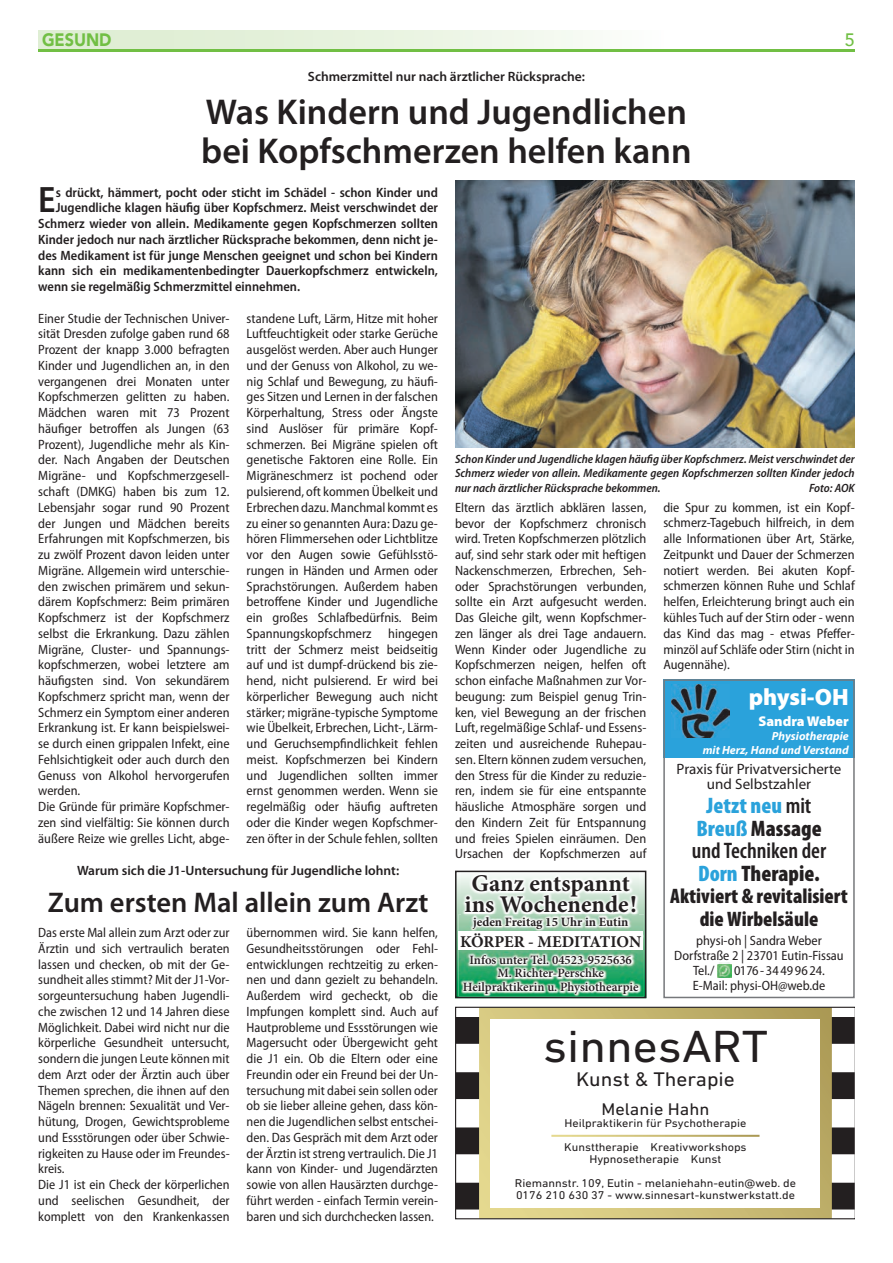
<style>
.page{position:relative;width:893px;height:1263px;background:#fff}
.page>*{position:absolute;margin:0;border:0;box-sizing:border-box;transform-origin:0 0}
.t1{font:45.9px "DIN Next LT Pro";color:#231f20;scale:1.07 1}
.t2{font:600 semi-condensed 36.9px "Myriad Pro";color:#231f20}
.t3{font:600 36px/39px "Myriad Pro";color:#231f20}
.t4{font:600 28.5px "Myriad Pro";color:#231f20}
.t5{font:700 24px/21px "Minion Pro";color:#231f20}
.t6{font:900 23.7px "Myriad Pro";color:#fff}
.t7{font:600 condensed 22.5px/22.5px "Myriad Pro";color:#231f20;text-align:center}
.t8{font:900 condensed 21px/22.5px "Myriad Pro";color:#231f20;text-align:center}
.t9{font:20.1px "DIN Next LT Pro";color:#231f20;scale:1.07 1}
.t10{font:900 18px "Avenir";color:#71bf44;scale:.9 1}
.t11{font:500 18px "Avenir";color:#71bf44}
.t12{font:17.25px "DIN Next LT Pro";color:#231f20;scale:1.07 1}
.t13{font:700 16.5px "Minion Pro";letter-spacing:-.01em;color:#231f20}
.t14{font:15px/15px "Myriad Pro";color:#231f20;text-align:center}
.t15{font:900 14.25px "Myriad Pro";color:#fff}
.t16{font:semi-condensed 13.5px/15.8px "Myriad Pro";color:#231f20;text-align:justify}
.t17{font:600 semi-condensed 13.5px "Myriad Pro";color:#231f20}
.t18{font:600 13.5px "Myriad Pro";color:#231f20}
.t19{font:600 12.75px/13.5px "Minion Pro";color:#231f20;text-align:center}
.t20{font:700 12.75px "Minion Pro";color:#231f20}
.t21{font:italic 600 semi-condensed 12px/14.2px "Myriad Pro";color:#231f20;text-align:justify}
.t22{font:italic 700 11.85px/14.2px "Myriad Pro";color:#fff;text-align:right}
.t23{font:11.4px/24px "DIN Next LT Pro";color:#231f20;scale:1.07 1}
.s1{font-weight:900;color:#2aa2db}
.s2{font-weight:900}
</style>
<div class="page">
<div style="left:38px;top:31px;width:625px;height:20px;background:linear-gradient(to right,#daebcd,#f9fcf7)"></div>
<hr style="left:38px;top:49px;width:817px;height:3px;background:#71bf44">
<img style="left:717px;top:964px;width:15px;height:14px">
<div style="left:663px;top:679px;width:192px;height:79px;background:#2aa2db"></div>
<img style="left:671px;top:684px;width:58px;height:53px">
<div style="left:663px;top:679px;width:192px;height:319px;border:2px solid #76787b"></div>
<img style="left:461px;top:875px;width:178px;height:39px">
<div style="left:455px;top:871px;width:191px;height:127px;border:2px solid #231f20"></div>
<img style="left:458px;top:914px;width:186px;height:82px">
<img style="left:459px;top:931px;width:184px;height:19px">
<svg style="left:455px;top:1007px;width:400px;height:212px"></svg>
<img style="left:455px;top:181px;width:400px;height:266px">
<p class="t10" style="left:42px;top:25px;width:79px">GESUND</p>
<p class="t11" style="left:845px;top:24px;width:12px">5</p>
<p class="t18" style="left:308px;top:69px;width:279px">Schmerzmittel nur nach ärztlicher Rücksprache:</p>
<p class="t3" style="left:201px;top:93px;width:492px">Was Kindern und Jugendlichen bei Kopfschmerzen helfen kann</p>
<p class="t2" style="left:38px;top:180px;width:19px">E</p>
<p class="t17" style="left:56px;top:185px;width:384px">s drückt, hämmert, pocht oder sticht im Schädel - schon Kinder und</p>
<p class="t17" style="left:56px;top:200px;width:384px">Jugendliche klagen häufig über Kopfschmerz. Meist verschwindet der</p>
<p class="t17" style="left:38px;top:216px;width:401px">Schmerz wieder von allein. Medikamente gegen Kopfschmerzen sollten</p>
<p class="t17" style="left:38px;top:232px;width:401px">Kinder jedoch nur nach ärztlicher Rücksprache bekommen, denn nicht je-</p>
<p class="t17" style="left:38px;top:248px;width:401px">des Medikament ist für junge Menschen geeignet und schon bei Kindern</p>
<p class="t17" style="left:38px;top:263px;width:401px">kann sich ein medikamentenbedingter Dauerkopfschmerz entwickeln,</p>
<p class="t17" style="left:38px;top:279px;width:263px">wenn sie regelmäßig Schmerzmittel einnehmen.</p>
<p class="t16" style="left:247px;top:311px;width:193px">standene Luft, Lärm, Hitze mit hoher Luftfeuchtigkeit oder starke Gerüche ausgelöst werden. Aber auch Hunger und der Genuss von Alkohol, zu we&shy;nig Schlaf und Bewegung, zu häufi&shy;ges Sitzen und Lernen in der falschen Körperhaltung, Stress oder Ängste sind Auslöser für primäre Kopf&shy;schmerzen. Bei Migräne spielen oft genetische Faktoren eine Rolle. Ein Migräneschmerz ist pochend oder pulsierend, oft kommen Übelkeit und Erbrechen dazu. Manchmal kommt es zu einer so genannten Aura: Dazu ge&shy;hören Flimmersehen oder Lichtblitze vor den Augen sowie Gefühlsstö&shy;rungen in Händen und Armen oder Sprachstörungen. Außerdem haben betroffene Kinder und Jugendliche ein großes Schlafbedürfnis. Beim Spannungskopfschmerz hingegen tritt der Schmerz meist beidseitig auf und ist dumpf-drückend bis zie&shy;hend, nicht pulsierend. Er wird bei körperlicher Bewegung auch nicht stärker; migräne-typische Symptome wie Übelkeit, Erbrechen, Licht-, Lärm&shy;und Geruchsempfindlichkeit fehlen meist. Kopfschmerzen bei Kindern und Jugendlichen sollten immer ernst genommen werden. Wenn sie regelmäßig oder häufig auftreten oder die Kinder wegen Kopfschmer&shy;zen öfter in der Schule fehlen, sollten</p>
<p class="t16" style="left:38px;top:311px;width:193px;text-align:left">Einer Studie der Technischen Univer&shy;sität Dresden zufolge gaben rund 68<br>Prozent der knapp 3.000 befragten Kinder und Jugendlichen an, in den vergangenen drei Monaten unter Kopfschmerzen gelitten zu haben.<br>Mädchen waren mit 73 Prozent häufiger betroffen als Jungen (63<br>Prozent), Jugendliche mehr als Kin&shy;der. Nach Angaben der Deutschen Migräne- und Kopfschmerzgesell&shy;schaft (DMKG) haben bis zum 12.<br>Lebensjahr sogar rund 90 Prozent der Jungen und Mädchen bereits Erfahrungen mit Kopfschmerzen, bis zu zwölf Prozent davon leiden unter Migräne. Allgemein wird unterschie&shy;den zwischen primärem und sekun&shy;därem Kopfschmerz: Beim primären Kopfschmerz ist der Kopfschmerz selbst die Erkrankung. Dazu zählen Migräne, Cluster- und Spannungs&shy;kopfschmerzen, wobei letztere am häufigsten sind. Von sekundärem Kopfschmerz spricht man, wenn der Schmerz ein Symptom einer anderen Erkrankung ist. Er kann beispielswei&shy;se durch einen grippalen Infekt, eine Fehlsichtigkeit oder auch durch den Genuss von Alkohol hervorgerufen werden.<br>Die Gründe für primäre Kopfschmer&shy;zen sind vielfältig: Sie können durch äußere Reize wie grelles Licht, abge-</p>
<p class="t18" style="left:77px;top:863px;width:324px">Warum sich die J1-Untersuchung für Jugendliche lohnt:</p>
<p class="t4" style="left:48px;top:887px;width:382px">Zum ersten Mal allein zum Arzt</p>
<p class="t16" style="left:38px;top:925px;width:193px;text-align:left">Das erste Mal allein zum Arzt oder zur Ärztin und sich vertraulich beraten lassen und checken, ob mit der Ge&shy;sundheit alles stimmt? Mit der J1-Vor&shy;sorgeuntersuchung haben Jugendli&shy;che zwischen 12 und 14 Jahren diese Möglichkeit. Dabei wird nicht nur die körperliche Gesundheit untersucht, sondern die jungen Leute können mit dem Arzt oder der Ärztin auch über Themen sprechen, die ihnen auf den Nägeln brennen: Sexualität und Ver&shy;hütung, Drogen, Gewichtsprobleme und Essstörungen oder über Schwie&shy;rigkeiten zu Hause oder im Freundes&shy;kreis.<br>Die J1 ist ein Check der körperlichen und seelischen Gesundheit, der komplett von den Krankenkassen</p>
<p class="t16" style="left:247px;top:925px;width:193px">übernommen wird. Sie kann helfen, Gesundheitsstörungen oder Fehl&shy;entwicklungen rechtzeitig zu erken&shy;nen und dann gezielt zu behandeln.<br>Außerdem wird gecheckt, ob die Impfungen komplett sind. Auch auf Hautprobleme und Essstörungen wie Magersucht oder Übergewicht geht die J1 ein. Ob die Eltern oder eine Freundin oder ein Freund bei der Un&shy;tersuchung mit dabei sein sollen oder ob sie lieber alleine gehen, dass kön&shy;nen die Jugendlichen selbst entschei&shy;den. Das Gespräch mit dem Arzt oder der Ärztin ist streng vertraulich. Die J1 kann von Kinder- und Jugendärzten sowie von allen Hausärzten durchge&shy;führt werden - einfach Termin verein&shy;baren und sich durchchecken lassen.</p>
<p class="t21" style="left:455px;top:452px;width:401px">Schon Kinder und Jugendliche klagen häufig über Kopfschmerz. Meist verschwindet der Schmerz wieder von allein. Medikamente gegen Kopfschmerzen sollten Kinder jedoch nur nach ärztlicher Rücksprache bekommen.</p>
<p class="t21" style="left:809px;top:481px;width:47px">Foto: AOK</p>
<p class="t16" style="left:663px;top:500px;width:193px">die Spur zu kommen, ist ein Kopf&shy;schmerz-Tagebuch hilfreich, in dem alle Informationen über Art, Stärke, Zeitpunkt und Dauer der Schmerzen notiert werden. Bei akuten Kopf&shy;schmerzen können Ruhe und Schlaf helfen, Erleichterung bringt auch ein kühles Tuch auf der Stirn oder - wenn das Kind das mag - etwas Pfeffer&shy;minzöl auf Schläfe oder Stirn (nicht in Augennähe).</p>
<p class="t16" style="left:455px;top:500px;width:193px">Eltern das ärztlich abklären lassen, bevor der Kopfschmerz chronisch wird. Treten Kopfschmerzen plötzlich auf, sind sehr stark oder mit heftigen Nackenschmerzen, Erbrechen, Seh&shy;oder Sprachstörungen verbunden, sollte ein Arzt aufgesucht werden.<br>Das Gleiche gilt, wenn Kopfschmer&shy;zen länger als drei Tage andauern.<br>Wenn Kinder oder Jugendliche zu Kopfschmerzen neigen, helfen oft schon einfache Maßnahmen zur Vor&shy;beugung: zum Beispiel genug Trin&shy;ken, viel Bewegung an der frischen Luft, regelmäßige Schlaf- und Essens&shy;zeiten und ausreichende Ruhepau&shy;sen. Eltern können zudem versuchen, den Stress für die Kinder zu reduzie&shy;ren, indem sie für eine entspannte häusliche Atmosphäre sorgen und den Kindern Zeit für Entspannung und freies Spielen einräumen. Den Ursachen der Kopfschmerzen auf</p>
<p class="t6" style="left:749px;top:684px;width:102px">physi-OH</p>
<p class="t15" style="left:758px;top:713px;width:92px">Sandra Weber</p>
<p class="t22" style="left:703px;top:729px;width:148px">Physiotherapie<br>mit Herz, Hand und Verstand</p>
<p class="t14" style="left:677px;top:761px;width:166px">Praxis für Privatversicherte und Selbstzahler</p>
<p class="t7" style="left:692px;top:795px;width:136px"><span class="s1">Jetzt neu</span> mit<br><span class="s1">Breuß</span> <span class="s2">Massage </span>und Techniken der<br><span class="s1">Dorn</span> <span class="s2">Therapie.</span></p>
<p class="t8" style="left:670px;top:885px;width:179px">Aktiviert &amp; revitalisiert die Wirbelsäule</p>
<p class="t16" style="left:696px;top:933px;width:127px">physi-oh | Sandra Weber</p>
<p class="t16" style="left:674px;top:948px;width:171px">Dorfstraße 2 | 23701 Eutin-Fissau</p>
<p class="t16" style="left:693px;top:963px;width:23px">Tel./</p>
<p class="t5" style="left:465px;top:873px;width:174px">Ganz entspannt ins Wochenende!</p>
<p class="t20" style="left:473px;top:913px;width:157px">jeden Freitag 15 Uhr in Eutin</p>
<p class="t13" style="left:460px;top:930px;width:183px">KÖRPER - MEDITATION</p>
<p class="t19" style="left:463px;top:953px;width:177px">Infos unter Tel. 04523-9525636<br>M. Richter-Perschke<br>Heilpraktikerin u. Physiothearpie</p>
<p class="t1" style="left:543px;top:1020px;width:212px">sinnesART</p>
<p class="t9" style="left:576px;top:1068px;width:150px">Kunst &amp; Therapie</p>
<p class="t12" style="left:601px;top:1099px;width:102px">Melanie Hahn</p>
<p class="t23" style="left:564px;top:1111px;width:172px">Heilpraktikerin für Psychotherapie<br>Kunsttherapie Kreativworkshops</p>
<p class="t23" style="left:515px;top:1147px;width:264px;text-align:center">Hypnosetherapie Kunst<br>Riemannstr. 109, Eutin - melaniehahn-eutin@web. de</p>
<p class="t23" style="left:516px;top:1183px;width:262px">0176 210 630 37 - www.sinnesart-kunstwerkstatt.de</p>
<p class="t16" style="left:693px;top:963px;width:134px;line-height:15px;text-align:right">01 76 - 34 49 96 24.<br>E-Mail: physi-OH@web.de</p>
</div>
